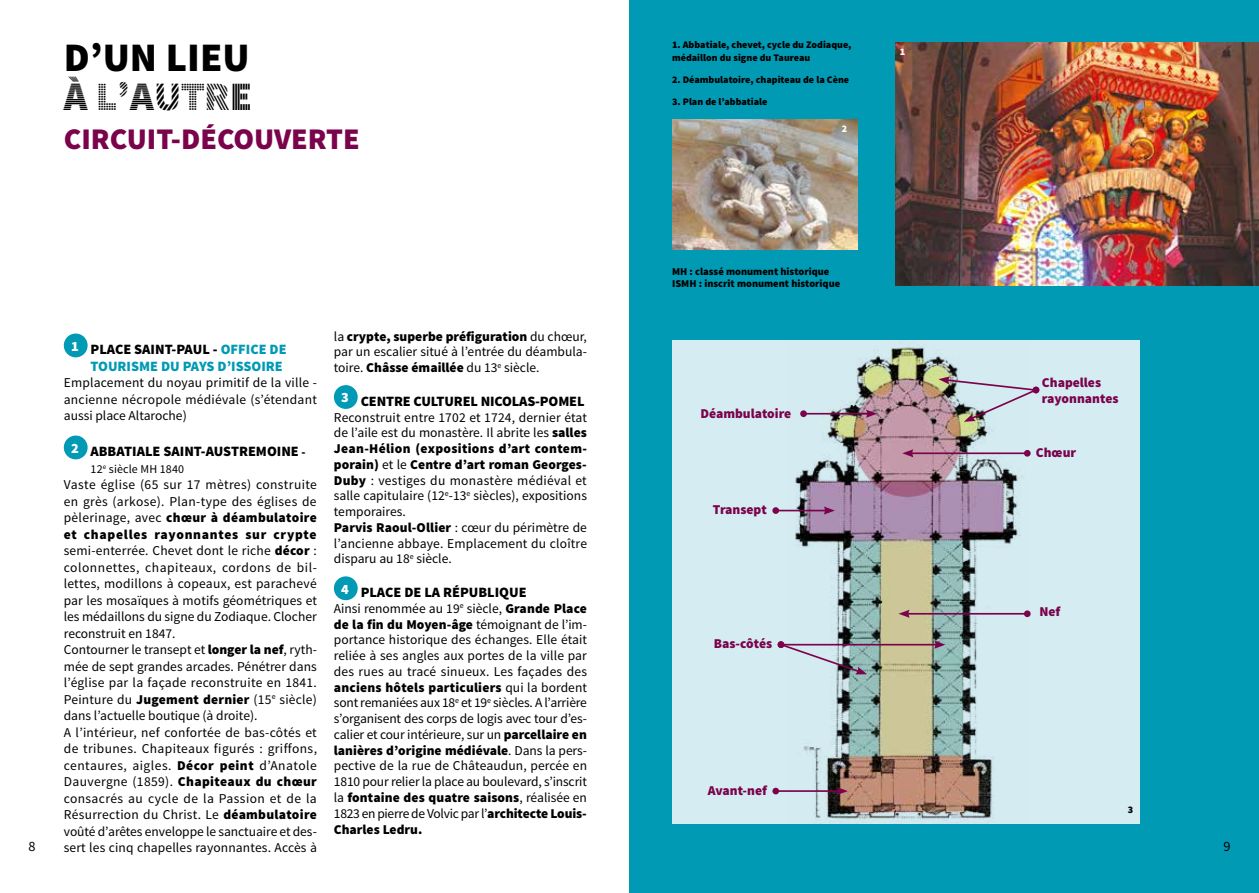
<style>
.page{position:relative;width:1259px;height:893px;background:#fff}
.page>*{position:absolute;margin:0;border:0;box-sizing:border-box;transform-origin:0 0}
.t1{font:900 40.5px "Source Sans Pro";color:#000}
.t2{font:40.5px "Source Sans Pro DISPLAY";color:#000}
.t3{font:900 30px "Source Sans Pro";color:#7a034b}
.t4{font:900 14.25px "Source Sans Pro";color:#000}
.t5{font:900 14.25px/16.5px "Source Sans Pro";color:#009ab5;text-align:right}
.t6{font:14.25px "Source Sans Pro";color:#000}
.t7{font:13.5px/15.8px "Source Sans Pro";letter-spacing:.01em;color:#000;text-align:justify}
.t8{font:900 13.5px/16.2px "Source Sans Pro";color:#7a034b}
.t9{font:12px "Source Sans Pro";letter-spacing:.01em;color:#000}
.t10{font:900 10.5px/12px "Source Sans Pro";color:#000}
.t11{font:900 10.05px/13.5px "Source Sans Pro";color:#000}
.t12{font:900 10.05px "Source Sans Pro";color:#fff}
.s1{font-weight:900}
.s2{color:#000}
.s3{font-size:12px}
</style>
<div class="page">
<div style="left:64px;top:334px;width:24px;height:23px;background:#009ab5;border-radius:50%"></div>
<div style="left:64px;top:436px;width:24px;height:23px;background:#009ab5;border-radius:50%"></div>
<div style="left:334px;top:385px;width:24px;height:24px;background:#009ab5;border-radius:50%"></div>
<div style="left:334px;top:576px;width:24px;height:24px;background:#009ab5;border-radius:50%"></div>
<div style="left:629px;top:0;width:630px;height:893px;background:#009ab5"></div>
<div style="left:672px;top:340px;width:467px;height:484px;background:#d5ecf2"></div>
<img style="left:787px;top:344px;width:241px;height:479px">
<hr style="left:910px;top:452px;width:117px;height:2px;background:#7a034b">
<div style="left:1024px;top:450px;width:6px;height:7px;background:#7a034b;border-radius:50%"></div>
<svg style="left:902px;top:449px;width:11px;height:8px"></svg>
<hr style="left:803px;top:413px;width:65px;height:2px;background:#7a034b">
<div style="left:800px;top:410px;width:7px;height:7px;background:#7a034b;border-radius:50%"></div>
<svg style="left:866px;top:410px;width:11px;height:8px"></svg>
<hr style="left:776px;top:510px;width:50px;height:1px;background:#7a034b">
<div style="left:772px;top:507px;width:7px;height:7px;background:#7a034b;border-radius:50%"></div>
<svg style="left:823px;top:506px;width:12px;height:9px"></svg>
<hr style="left:776px;top:790px;width:63px;height:2px;background:#7a034b">
<div style="left:772px;top:788px;width:7px;height:6px;background:#7a034b;border-radius:50%"></div>
<svg style="left:836px;top:787px;width:12px;height:8px"></svg>
<hr style="left:781px;top:644px;width:156px;height:1px;background:#7a034b">
<svg style="left:934px;top:641px;width:11px;height:8px"></svg>
<hr style="left:907px;top:613px;width:120px;height:2px;background:#7a034b">
<div style="left:1024px;top:610px;width:6px;height:7px;background:#7a034b;border-radius:50%"></div>
<svg style="left:898px;top:610px;width:11px;height:8px"></svg>
<img style="left:938px;top:376px;width:102px;height:46px">
<svg style="left:777px;top:641px;width:90px;height:33px"></svg>
<img style="left:896px;top:43px;width:363px;height:243px">
<img style="left:672px;top:120px;width:185px;height:129px">
<h1 class="t1" style="left:64px;top:31px;width:187px">D’UN LIEU</h1>
<h1 class="t2" style="left:64px;top:75px;width:190px">À L’AUTRE</h1>
<h2 class="t3" style="left:64px;top:119px;width:297px">CIRCUIT-DÉCOUVERTE</h2>
<p class="t11" style="left:672px;top:38px;width:181px">1. Abbatiale, chevet, cycle du Zodiaque, médaillon du signe du Taureau</p>
<p class="t11" style="left:672px;top:74px;width:179px">2. Déambulatoire, chapiteau de la Cène</p>
<p class="t11" style="left:672px;top:96px;width:97px">3. Plan de l’abbatiale</p>
<p class="t12" style="left:842px;top:122px;width:7px">2</p>
<p class="t12" style="left:900px;top:45px;width:7px">1</p>
<p class="t10" style="left:672px;top:266px;width:170px">MH : classé monument historique<br>ISMH : inscrit monument historique</p>
<p class="t7" style="left:334px;top:328px;width:255px">la <span class="s1">crypte, superbe préfiguration</span> du chœur, par un escalier situé à l’entrée du déambula&shy;toire. <span class="s1">Châsse émaillée</span> du 13<sup>e</sup> siècle.</p>
<p class="t4" style="left:341px;top:392px;width:245px"><sup>3</sup> CENTRE CULTUREL NICOLAS-POMEL</p>
<p class="t7" style="left:334px;top:410px;width:255px;text-align:left">Reconstruit entre 1702 et 1724, dernier état de l’aile est du monastère. Il abrite les <span class="s1">salles Jean-Hélion (expositions d’art contem&shy;porain)</span> et le <span class="s1">Centre d’art roman Georges-Duby</span> : vestiges du monastère médiéval et salle capitulaire (12<sup>e</sup>-13<sup>e</sup> siècles), expositions temporaires.<br><span class="s1">Parvis Raoul-Ollier</span> : cœur du périmètre de l’ancienne abbaye. Emplacement du cloître disparu au 18<sup>e</sup> siècle.</p>
<p class="t4" style="left:341px;top:583px;width:187px"><sup>4</sup> PLACE DE LA RÉPUBLIQUE</p>
<p class="t7" style="left:334px;top:601px;width:255px">Ainsi renommée au 19<sup>e</sup> siècle, <span class="s1">Grande Place de la fin du Moyen-âge</span> témoignant de l’im&shy;portance historique des échanges. Elle était reliée à ses angles aux portes de la ville par des rues au tracé sinueux. Les façades des <span class="s1">anciens hôtels particuliers</span> qui la bordent sont remaniées aux 18<sup>e</sup> et 19<sup>e</sup> siècles. A l’arrière s’organisent des corps de logis avec tour d’es&shy;calier et cour intérieure, sur un <span class="s1">parcellaire en lanières d’origine médiévale</span>. Dans la pers&shy;pective de la rue de Châteaudun, percée en 1810 pour relier la place au boulevard, s’inscrit la <span class="s1">fontaine des quatre saisons</span>, réalisée en 1823 en pierre de Volvic par l’<span class="s1">architecte Louis-Charles Ledru.</span></p>
<p class="t5" style="left:71px;top:342px;width:217px"><sup>1</sup> <span class="s2">PLACE SAINT-PAUL -</span> OFFICE DE<br>TOURISME DU PAYS D’ISSOIRE</p>
<p class="t7" style="left:64px;top:375px;width:255px;line-height:16.5px">Emplacement du noyau primitif de la ville - ancienne nécropole médiévale (s’étendant aussi place Altaroche)</p>
<p class="t4" style="left:71px;top:442px;width:236px"><sup>2</sup> ABBATIALE SAINT-AUSTREMOINE <span class="s3">-</span></p>
<p class="t9" style="left:91px;top:461px;width:95px">12<sup>e</sup> siècle MH 1840</p>
<p class="t7" style="left:64px;top:477px;width:255px;line-height:16.5px;text-align:left">Vaste église (65 sur 17 mètres) construite en grès (arkose). Plan-type des églises de pèlerinage, avec <span class="s1">chœur à déambulatoire et chapelles rayonnantes sur crypte </span>semi-enterrée. Chevet dont le riche <span class="s1">décor</span> : colonnettes, chapiteaux, cordons de bil&shy;lettes, modillons à copeaux, est parachevé par les mosaïques à motifs géométriques et les médaillons du signe du Zodiaque. Clocher reconstruit en 1847.<br>Contourner le transept et <span class="s1">longer la nef</span>, ryth&shy;mée de sept grandes arcades. Pénétrer dans l’église par la façade reconstruite en 1841.<br>Peinture du <span class="s1">Jugement dernier</span> (15<sup>e</sup> siècle) dans l’actuelle boutique (à droite).<br>A l’intérieur, nef confortée de bas-côtés et de tribunes. Chapiteaux figurés : griffons, centaures, aigles. <span class="s1">Décor peint</span> d’Anatole Dauvergne (1859). <span class="s1">Chapiteaux du chœur </span>consacrés au cycle de la Passion et de la Résurrection du Christ. Le <span class="s1">déambulatoire </span>voûté d’arêtes enveloppe le sanctuaire et des&shy;sert les cinq chapelles rayonnantes. Accès à</p>
<p class="t8" style="left:1042px;top:375px;width:78px">Chapelles rayonnantes</p>
<p class="t8" style="left:700px;top:406px;width:92px">Déambulatoire</p>
<p class="t8" style="left:1036px;top:445px;width:42px">Chœur</p>
<p class="t8" style="left:713px;top:502px;width:55px">Transept</p>
<p class="t8" style="left:1039px;top:604px;width:22px">Nef</p>
<p class="t8" style="left:714px;top:636px;width:60px">Bas-côtés</p>
<p class="t8" style="left:708px;top:783px;width:61px">Avant-nef</p>
<p class="t11" style="left:1127px;top:803px;width:7px">3</p>
<p class="t6" style="left:28px;top:837px;width:9px">8</p>
<p class="t6" style="left:1223px;top:837px;width:9px">9</p>
</div>
